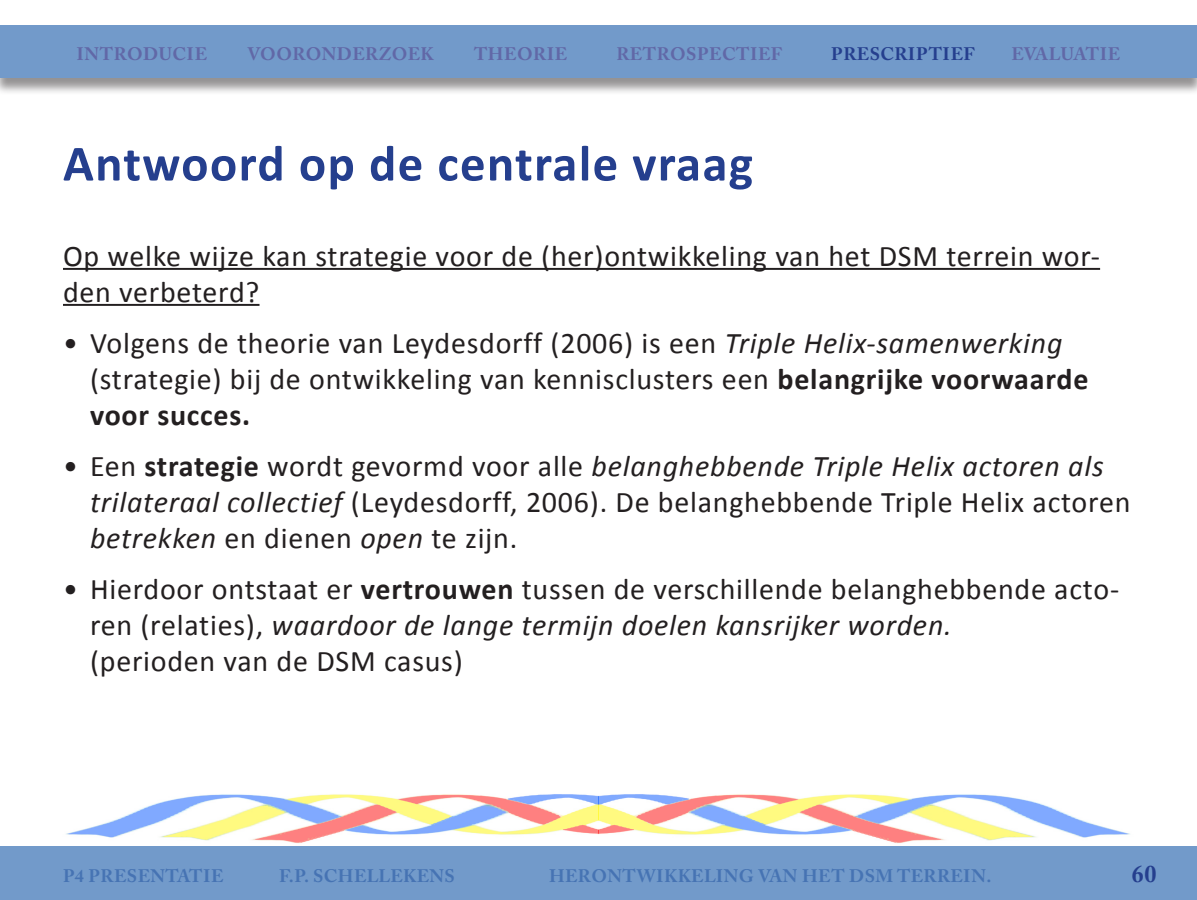
<style>
.page{position:relative;width:1197px;height:900px;background:#fff}
.page>*{position:absolute;margin:0;border:0;box-sizing:border-box;transform-origin:0 0}
.t1{font:700 51px "Calibri";letter-spacing:.025em;color:#253f8e}
.t2{font:30px/36px "Calibri";letter-spacing:.025em;color:#231f20}
.t3{font:700 24px "Adobe Caslon Pro";color:#253f8e}
.t4{font:700 18px "Adobe Caslon Pro";letter-spacing:.025em;color:#253f8e}
.t5{font:700 18px "Adobe Caslon Pro";letter-spacing:.025em;color:#6168a7}
.t6{font:700 18px "Adobe Caslon Pro";letter-spacing:.005em;color:#6168a7}
.s1{font-style:italic}
.s2{font-weight:700}
</style>
<div class="page">
<div style="left:0;top:26px;width:1197px;height:69px;background:#231f20;opacity:.6"></div>
<div style="left:0;top:26px;width:1197px;height:52px;background:#729aca"></div>
<img style="left:66px;top:794px;width:1064px;height:49px">
<div style="left:0;top:846px;width:1197px;height:54px;background:#729aca"></div>
<hr style="left:63px;top:268px;width:1037px;height:2px;background:#231f20">
<hr style="left:63px;top:304px;width:197px;height:2px;background:#231f20">
<p class="t5" style="left:77px;top:43px;width:132px">INTRODUCIE</p>
<p class="t5" style="left:248px;top:43px;width:188px">VOORONDERZOEK</p>
<p class="t5" style="left:474px;top:43px;width:95px">THEORIE</p>
<p class="t5" style="left:616px;top:43px;width:167px">RETROSPECTIEF</p>
<p class="t4" style="left:831px;top:43px;width:145px">PRESCRIPTIEF</p>
<p class="t6" style="left:1012px;top:43px;width:110px">EVALUATIE</p>
<p class="t1" style="left:63px;top:131px;width:692px">Antwoord op de centrale vraag</p>
<p class="t2" style="left:63px;top:238px;width:1039px">Op welke wijze kan strategie voor de (her)ontwikkeling van het DSM terrein wor&shy;den verbeterd?</p>
<p class="t2" style="left:90px;top:325px;width:1000px;text-indent:-27px">• Volgens de theorie van Leydesdorff (2006) is een <span class="s1">Triple Helix-samenwerking </span>(strategie) bij de ontwikkeling van kennisclusters een <span class="s2">belangrijke voorwaarde voor succes.</span></p>
<p class="t2" style="left:90px;top:448px;width:1042px;text-indent:-27px">• Een <span class="s2">strategie</span> wordt gevormd voor alle <span class="s1">belanghebbende Triple Helix actoren als trilateraal collectief</span> (Leydesdorff, 2006). De belanghebbende Triple Helix actoren <span class="s1">betrekken</span> en dienen <span class="s1">open</span> te zijn.</p>
<p class="t2" style="left:90px;top:571px;width:1031px;text-indent:-27px">• Hierdoor ontstaat er <span class="s2">vertrouwen</span> tussen de verschillende belanghebbende acto&shy;ren (relaties), <span class="s1">waardoor de lange termijn doelen kansrijker worden.<br></span>(perioden van de DSM casus)</p>
<p class="t4" style="left:63px;top:865px;width:162px">P4 PRESENTATIE</p>
<p class="t4" style="left:279px;top:865px;width:177px">F.P. SCHELLEKENS</p>
<p class="t4" style="left:549px;top:865px;width:444px">HERONTWIKKELING VAN HET DSM TERREIN.</p>
<p class="t3" style="left:1132px;top:859px;width:26px">60</p>
</div>
